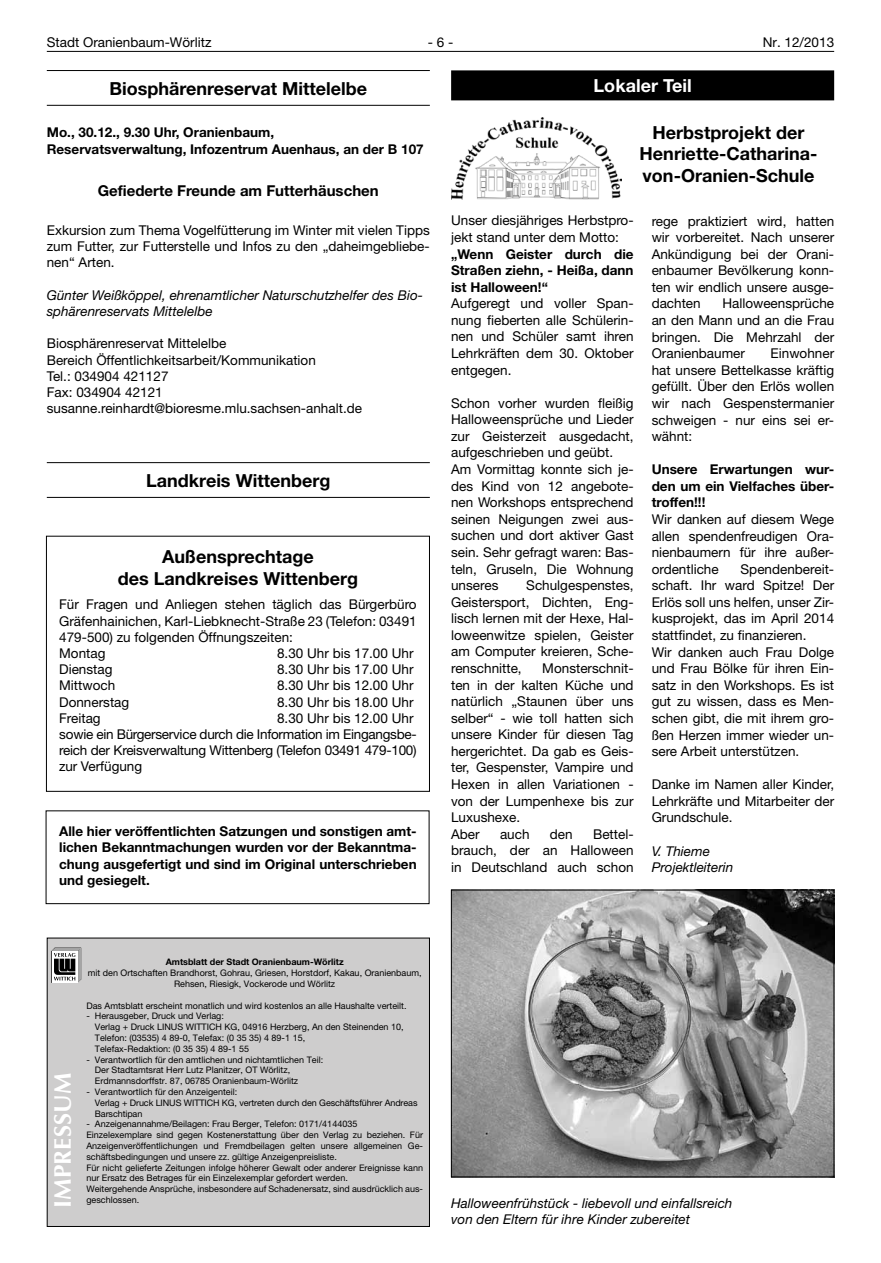
<style>
.page{position:relative;width:881px;height:1263px;background:#fff}
.page>*{position:absolute;margin:0;border:0;box-sizing:border-box;transform-origin:0 0}
.t1{font:700 24px "Optima LT";letter-spacing:.015em;color:#fff}
.t2{font:700 18px/21.6px "Helvetica Neue LT";color:#000;text-align:center}
.t3{font:700 18px "Helvetica Neue LT";color:#fff}
.t4{font:700 15px "Helvetica Neue LT";color:#000}
.t5{font:13.5px/16.6px "Helvetica Neue LT";color:#000;text-align:justify}
.t6{font:700 13.5px/16.2px "Helvetica Neue LT";color:#000;text-align:justify}
.t7{font:italic 13.5px/16.2px "Helvetica Neue LT";color:#000}
.t8{font:13.5px/16.2px "Helvetica Neue LT";letter-spacing:-.02em;color:#000}
.t9{font:9px/10.8px "Helvetica Neue LT";color:#000}
.t10{font:700 9px "Helvetica Neue LT";color:#000}
</style>
<div class="page">
<hr style="left:47px;top:51px;width:786px;height:1px;background:#000">
<hr style="left:47px;top:70px;width:382px;height:1px;background:#000">
<hr style="left:47px;top:105px;width:382px;height:1px;background:#000">
<hr style="left:47px;top:462px;width:382px;height:1px;background:#000">
<hr style="left:47px;top:497px;width:382px;height:1px;background:#000">
<div style="left:451px;top:70px;width:382px;height:30px;background:#000"></div>
<div style="left:46px;top:536px;width:383px;height:256px;border:1px solid #000"></div>
<div style="left:46px;top:810px;width:383px;height:94px;border:1px solid #000"></div>
<div style="left:47px;top:938px;width:382px;height:289px;background:#cecdcd"></div>
<svg style="left:51px;top:948px;width:30px;height:35px"></svg>
<img style="left:451px;top:117px;width:170px;height:83px">
<img style="left:453px;top:892px;width:378px;height:283px">
<div style="left:451px;top:890px;width:382px;height:287px;border:1px solid #000"></div>
<p class="t5" style="left:47px;top:33px;width:166px">Stadt Oranienbaum-Wörlitz</p>
<p class="t5" style="left:427px;top:33px;width:27px">- 6 -</p>
<p class="t5" style="left:762px;top:33px;width:73px">Nr. 12/2013</p>
<h2 class="t2" style="left:109px;top:78px;width:259px">Biosphärenreservat Mittelelbe</h2>
<p class="t6" style="left:47px;top:124px;width:378px">Mo., 30.12., 9.30 Uhr, Oranienbaum,<br>Reservatsverwaltung, Infozentrum Auenhaus, an der B 107</p>
<p class="t4" style="left:98px;top:182px;width:282px">Gefiederte Freunde am Futterhäuschen</p>
<p class="t5" style="left:47px;top:222px;width:384px;line-height:16.2px">Exkursion zum Thema Vogelfütterung im Winter mit vielen Tipps zum Futter, zur Futterstelle und Infos zu den „daheimgebliebe&shy;nen“ Arten.</p>
<p class="t7" style="left:47px;top:287px;width:377px">Günter Weißköppel, ehrenamtlicher Naturschutzhelfer des Bio&shy;sphärenreservats Mittelelbe</p>
<p class="t5" style="left:47px;top:335px;width:316px;line-height:16.2px;text-align:left">Biosphärenreservat Mittelelbe<br>Bereich Öffentlichkeitsarbeit/Kommunikation<br>Tel.: 034904 421127<br>Fax: 034904 42121 susanne.reinhardt@bioresme.mlu.sachsen-anhalt.de</p>
<h2 class="t3" style="left:593px;top:74px;width:99px">Lokaler Teil</h2>
<h2 class="t2" style="left:639px;top:121px;width:179px">Herbstprojekt der<br>Henriette-Catharina&shy;von-Oranien-Schule</h2>
<p class="t5" style="left:451px;top:212px;width:184px">Unser diesjähriges Herbstpro&shy;jekt stand unter dem Motto:</p>
<p class="t6" style="left:451px;top:245px;width:184px;line-height:16.6px">„Wenn Geister durch die Straßen ziehn, - Heißa, dann ist Halloween!“</p>
<p class="t5" style="left:451px;top:295px;width:184px">Aufgeregt und voller Span&shy;nung fieberten alle Schülerin&shy;nen und Schüler samt ihren Lehrkräften dem 30. Oktober entgegen.</p>
<p class="t5" style="left:451px;top:394px;width:184px;text-align:left">Schon vorher wurden fleißig<br>Halloweensprüche und Lieder zur Geisterzeit ausgedacht, aufgeschrieben und geübt.<br>Am Vormittag konnte sich je&shy;des Kind von 12 angebote&shy;nen Workshops entsprechend seinen Neigungen zwei aus&shy;suchen und dort aktiver Gast sein. Sehr gefragt waren: Bas&shy;teln, Gruseln, Die Wohnung unseres</p>
<p class="t5" style="left:651px;top:212px;width:184px">rege praktiziert wird, hatten wir vorbereitet. Nach unserer Ankündigung bei der Orani&shy;enbaumer Bevölkerung konn&shy;ten wir endlich unsere ausge&shy;dachten</p>
<p class="t5" style="left:651px;top:295px;width:184px;text-indent:71px">Halloweensprüche an den Mann und an die Frau bringen. Die Mehrzahl der Oranienbaumer</p>
<p class="t5" style="left:651px;top:345px;width:184px;text-indent:119px">Einwohner hat unsere Bettelkasse kräftig gefüllt. Über den Erlös wollen wir nach Gespenstermanier schweigen - nur eins sei er&shy;wähnt:</p>
<p class="t6" style="left:651px;top:461px;width:184px;line-height:16.6px">Unsere Erwartungen wur&shy;den um ein Vielfaches über&shy;troffen!!!</p>
<p class="t5" style="left:651px;top:511px;width:184px">Wir danken auf diesem Wege allen spendenfreudigen Ora&shy;nienbaumern für ihre außer&shy;ordentliche</p>
<h2 class="t2" style="left:146px;top:470px;width:185px">Landkreis Wittenberg</h2>
<h2 class="t2" style="left:118px;top:545px;width:241px">Außensprechtage<br>des Landkreises Wittenberg</h2>
<p class="t5" style="left:59px;top:596px;width:359px;line-height:16.2px;text-align:left">Für Fragen und Anliegen stehen täglich das Bürgerbüro Gräfenhainichen, Karl-Liebknecht-Straße 23 (Telefon: 03491<br>479-500) zu folgenden Öffnungszeiten:<br>Montag</p>
<p class="t5" style="left:651px;top:560px;width:184px;text-align:left;text-indent:89px">Spendenbereit&shy;schaft. Ihr ward Spitze! Der<br>Erlös soll uns helfen, unser Zir&shy;kusprojekt, das im April 2014 stattfindet, zu finanzieren.<br>Wir danken auch Frau Dolge und Frau Bölke für ihren Ein&shy;satz in den Workshops. Es ist gut zu wissen, dass es Men&shy;schen gibt, die mit ihrem gro&shy;ßen Herzen immer wieder un&shy;sere Arbeit unterstützen.</p>
<p class="t5" style="left:651px;top:776px;width:184px">Danke im Namen aller Kinder, Lehrkräfte und Mitarbeiter der Grundschule.</p>
<p class="t7" style="left:651px;top:842px;width:83px;line-height:16.6px">V. Thieme<br>Projektleiterin</p>
<p class="t5" style="left:451px;top:577px;width:184px;text-indent:75px">Schulgespenstes, Geistersport, Dichten, Eng&shy;lisch lernen mit der Hexe, Hal&shy;loweenwitze spielen, Geister am Computer kreieren, Sche&shy;renschnitte,</p>
<p class="t5" style="left:277px;top:645px;width:138px">8.30 Uhr bis 17.00 Uhr</p>
<p class="t5" style="left:451px;top:660px;width:184px;text-align:left;text-indent:91px">Monsterschnit&shy;ten in der kalten Küche und natürlich „Staunen über uns selber“ - wie toll hatten sich unsere Kinder für diesen Tag hergerichtet. Da gab es Geis&shy;ter, Gespenster, Vampire und<br>Hexen in allen Variationen - von der Lumpenhexe bis zur<br>Luxushexe.<br>Aber</p>
<p class="t5" style="left:59px;top:661px;width:55px">Dienstag</p>
<p class="t5" style="left:277px;top:661px;width:138px">8.30 Uhr bis 17.00 Uhr</p>
<p class="t5" style="left:59px;top:677px;width:57px">Mittwoch</p>
<p class="t5" style="left:277px;top:677px;width:138px">8.30 Uhr bis 12.00 Uhr</p>
<p class="t5" style="left:59px;top:693px;width:72px">Donnerstag</p>
<p class="t5" style="left:277px;top:693px;width:138px">8.30 Uhr bis 18.00 Uhr</p>
<p class="t5" style="left:59px;top:709px;width:43px">Freitag</p>
<p class="t8" style="left:59px;top:710px;width:359px;text-indent:218px">8.30 Uhr bis 12.00 Uhr sowie ein Bürgerservice durch die Information im Eingangsbe&shy;reich der Kreisverwaltung Wittenberg (Telefon 03491 479-100) zur Verfügung</p>
<p class="t6" style="left:59px;top:823px;width:359px">Alle hier veröffentlichten Satzungen und sonstigen amt&shy;lichen Bekanntmachungen wurden vor der Bekanntma&shy;chung ausgefertigt und sind im Original unterschrieben und gesiegelt.</p>
<p class="t5" style="left:451px;top:825px;width:184px;text-indent:142px">Bettel&shy;brauch, der an Halloween in Deutschland auch schon</p>
<p class="t5" style="left:500px;top:825px;width:31px">auch</p>
<p class="t5" style="left:549px;top:825px;width:24px">den</p>
<h1 class="t1" style="left:49px;top:1208px;width:138px;rotate:-90deg">IMPRESSUM</h1>
<p class="t10" style="left:166px;top:956px;width:179px">Amtsblatt der Stadt Oranienbaum-Wörlitz</p>
<p class="t9" style="left:88px;top:967px;width:335px;text-align:center">mit den Ortschaften Brandhorst, Gohrau, Griesen, Horstdorf, Kakau, Oranienbaum,<br>Rehsen, Riesigk, Vockerode und Wörlitz</p>
<p class="t9" style="left:86px;top:1000px;width:321px">Das Amtsblatt erscheint monatlich und wird kostenlos an alle Haushalte verteilt.</p>
<p class="t9" style="left:95px;top:1010px;width:310px;text-indent:-9px">- Herausgeber, Druck und Verlag:<br>Verlag + Druck LINUS WITTICH KG, 04916 Herzberg, An den Steinenden 10, Telefon: (03535) 4 89-0, Telefax: (0 35 35) 4 89-1 15,<br>Telefax-Redaktion: (0 35 35) 4 89-1 55</p>
<p class="t9" style="left:95px;top:1054px;width:230px;text-indent:-9px">- Verantwortlich für den amtlichen und nichtamtlichen Teil:<br>Der Stadtamtsrat Herr Lutz Planitzer, OT Wörlitz,<br>Erdmannsdorffstr. 87, 06785 Oranienbaum-Wörlitz</p>
<p class="t9" style="left:95px;top:1086px;width:324px;text-indent:-9px">- Verantwortlich für den Anzeigenteil:<br>Verlag + Druck LINUS WITTICH KG, vertreten durch den Geschäftsführer Andreas<br>Barschtipan</p>
<p class="t9" style="left:86px;top:1118px;width:338px">- Anzeigenannahme/Beilagen: Frau Berger, Telefon: 0171/4144035<br>Einzelexemplare sind gegen Kostenerstattung über den Verlag zu beziehen. Für Anzeigenveröffentlichungen und Fremdbeilagen gelten unsere allgemeinen Ge&shy;schäftsbedingungen und unsere zz. gültige Anzeigenpreisliste.<br>Für nicht gelieferte Zeitungen infolge höherer Gewalt oder anderer Ereignisse kann nur Ersatz des Betrages für ein Einzelexemplar gefordert werden.<br>Weitergehende Ansprüche, insbesondere auf Schadenersatz, sind ausdrücklich aus&shy;geschlossen.</p>
<p class="t7" style="left:451px;top:1195px;width:283px">Halloweenfrühstück - liebevoll und einfallsreich von den Eltern für ihre Kinder zubereitet</p>
</div>
